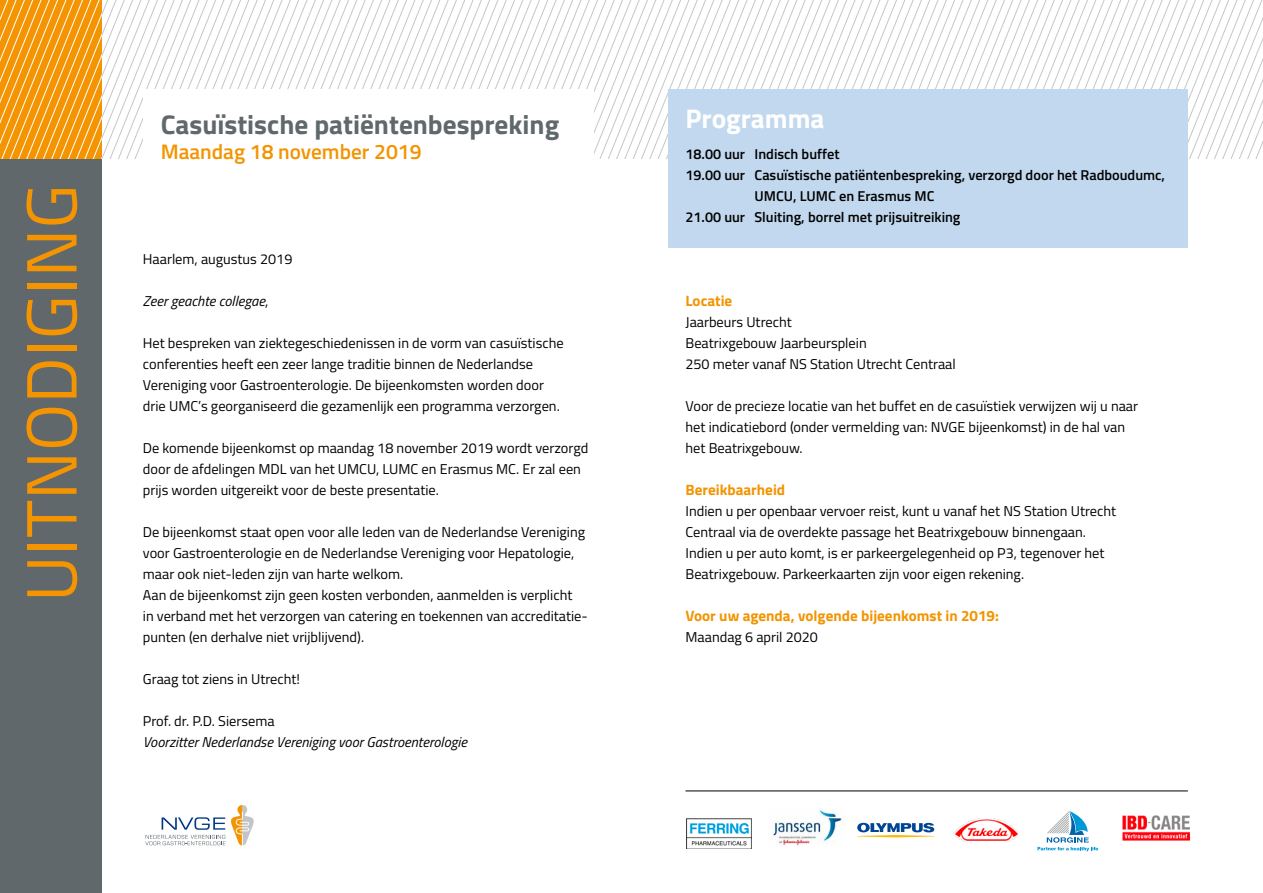
<style>
.page{position:relative;width:1263px;height:893px;background:#fff}
.page>*{position:absolute;margin:0;border:0;box-sizing:border-box;transform-origin:0 0}
.t1{font:71.25px "Titillium Web";color:#f39400}
.t2{font:700 27px "Titillium Web";color:#60686c}
.t3{font:700 27px "Titillium Web";color:#fff}
.t4{font:600 21px "Titillium Web";color:#f39400}
.t5{font:700 15px "Titillium Web";color:#f39400}
.t6{font:14.25px/21px "Titillium Web";color:#000}
.t7{font:600 14.25px "Titillium Web";color:#000}
.t8{font:italic 14.25px "Titillium Web";color:#000}
.s1{font-style:normal}
</style>
<div class="page">
<div style="left:0;top:0;width:102px;height:893px;background:#60686c"></div>
<svg style="left:145px;top:805px;width:109px;height:40px"></svg>
<img style="left:773px;top:809px;width:72px;height:37px">
<img style="left:953px;top:818px;width:66px;height:24px">
<svg style="left:1037px;top:811px;width:61px;height:40px"></svg>
<svg style="left:857px;top:823px;width:77px;height:14px"></svg>
<img style="left:686px;top:818px;width:65px;height:30px">
<svg style="left:102px;top:0;width:365px;height:158px"></svg>
<svg style="left:467px;top:0;width:796px;height:158px"></svg>
<svg style="left:0;top:0;width:102px;height:158px;background:#f4a121"></svg>
<div style="left:143px;top:89px;width:451px;height:119px;background:#fff"></div>
<div style="left:668px;top:89px;width:520px;height:158px;background:#c2d8ee"></div>
<hr style="left:685px;top:791px;width:503px;height:1px;background:#000">
<img style="left:1122px;top:816px;width:67px;height:24px">
<h1 class="t1" style="left:-1px;top:602px;width:419px;rotate:-90deg">UITNODIGING</h1>
<h2 class="t2" style="left:161px;top:103px;width:400px">Casuïstische patiëntenbespreking</h2>
<h3 class="t4" style="left:161px;top:136px;width:262px">Maandag 18 november 2019</h3>
<p class="t6" style="left:143px;top:248px;width:151px">Haarlem, augustus 2019</p>
<p class="t8" style="left:143px;top:291px;width:127px">Zeer geachte collegae<span class="s1">,</span></p>
<p class="t6" style="left:143px;top:332px;width:422px">Het bespreken van ziektegeschiedenissen in de vorm van casuïstische conferenties heeft een zeer lange traditie binnen de Nederlandse Vereniging voor Gastroenterologie. De bijeenkomsten worden door drie UMC’s georganiseerd die gezamenlijk een programma verzorgen.</p>
<p class="t6" style="left:143px;top:437px;width:447px">De komende bijeenkomst op maandag 18 november 2019 wordt verzorgd door de afdelingen MDL van het UMCU, LUMC en Erasmus MC. Er zal een prijs worden uitgereikt voor de beste presentatie.</p>
<p class="t6" style="left:143px;top:521px;width:446px">De bijeenkomst staat open voor alle leden van de Nederlandse Vereniging voor Gastroenterologie en de Nederlandse Vereniging voor Hepatologie, maar ook niet-leden zijn van harte welkom.<br>Aan de bijeenkomst zijn geen kosten verbonden, aanmelden is verplicht<br>in verband met het verzorgen van catering en toekennen van accreditatie&shy;punten (en derhalve niet vrijblijvend).</p>
<p class="t6" style="left:143px;top:668px;width:159px">Graag tot ziens in Utrecht!</p>
<p class="t6" style="left:143px;top:710px;width:133px">Prof. dr. P.D. Siersema</p>
<p class="t8" style="left:143px;top:732px;width:326px">Voorzitter Nederlandse Vereniging voor Gastroenterologie</p>
<h2 class="t3" style="left:685px;top:98px;width:141px">Programma</h2>
<p class="t7" style="left:685px;top:143px;width:155px">18.00 uur Indisch buffet</p>
<p class="t7" style="left:685px;top:164px;width:481px">19.00 uur Casuïstische patiëntenbespreking, verzorgd door het Radboudumc,</p>
<p class="t7" style="left:754px;top:185px;width:182px">UMCU, LUMC en Erasmus MC</p>
<p class="t7" style="left:685px;top:206px;width:277px">21.00 uur Sluiting, borrel met prijsuitreiking</p>
<p class="t5" style="left:685px;top:289px;width:48px">Locatie</p>
<p class="t6" style="left:685px;top:311px;width:272px">Jaarbeurs Utrecht<br>Beatrixgebouw Jaarbeursplein<br>250 meter vanaf NS Station Utrecht Centraal</p>
<p class="t6" style="left:685px;top:395px;width:454px">Voor de precieze locatie van het buffet en de casuïstiek verwijzen wij u naar het indicatiebord (onder vermelding van: NVGE bijeenkomst) in de hal van het Beatrixgebouw.</p>
<p class="t5" style="left:685px;top:478px;width:101px">Bereikbaarheid</p>
<p class="t6" style="left:685px;top:500px;width:432px">Indien u per openbaar vervoer reist, kunt u vanaf het NS Station Utrecht Centraal via de overdekte passage het Beatrixgebouw binnengaan.<br>Indien u per auto komt, is er parkeergelegenheid op P3, tegenover het Beatrixgebouw. Parkeerkaarten zijn voor eigen rekening.</p>
<p class="t5" style="left:685px;top:604px;width:315px">Voor uw agenda, volgende bijeenkomst in 2019:</p>
<p class="t6" style="left:685px;top:626px;width:134px">Maandag 6 april 2020</p>
</div>
